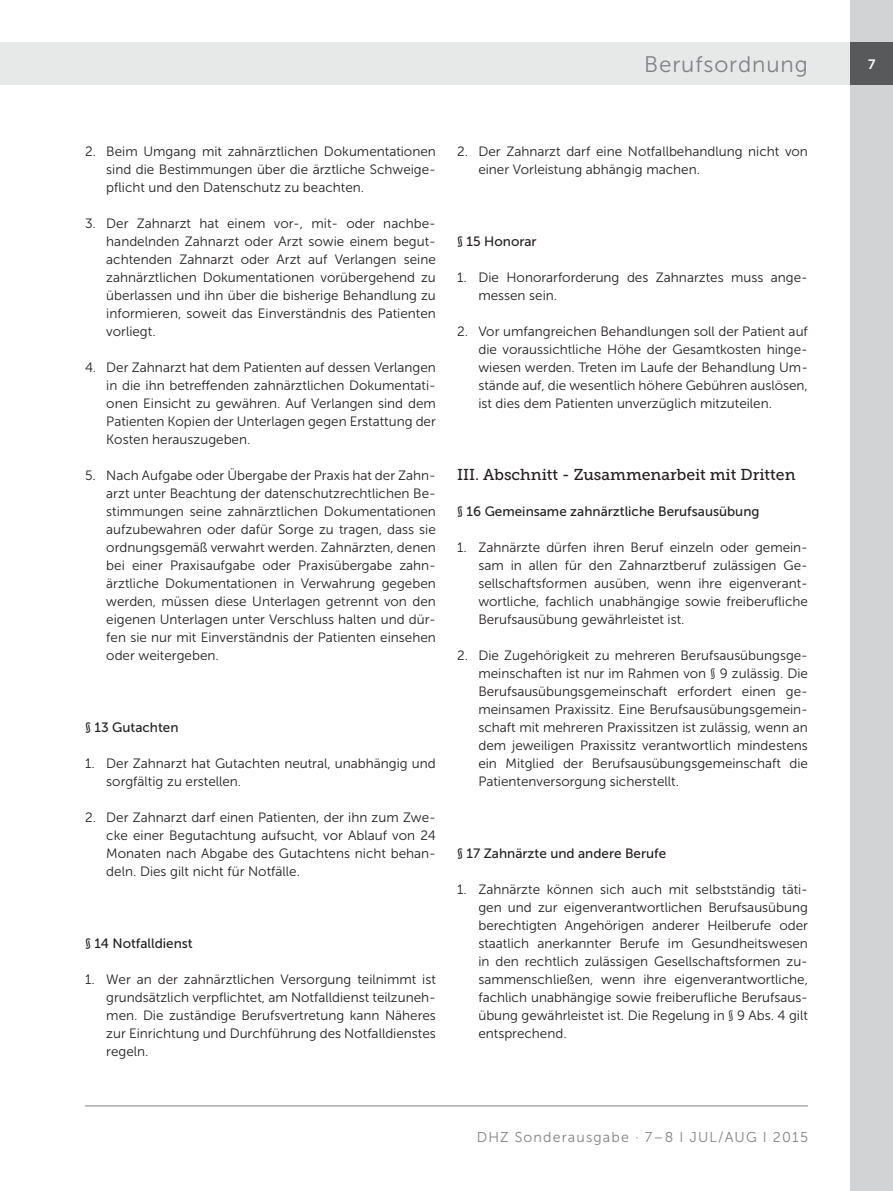
<style>
.page{position:relative;width:893px;height:1191px;background:#fff}
.page>*{position:absolute;margin:0;border:0;box-sizing:border-box;transform-origin:0 0}
.t1{font:22.5px "Museo Sans 300";letter-spacing:.04em;color:#808285}
.t2{font:15.75px "Museo Slab 500";color:#231f20}
.t3{font:14.25px "Museo Sans 300";letter-spacing:.08em;color:#808285}
.t4{font:13.5px/18px "Museo Sans 300";color:#231f20;text-align:justify}
.t5{font:13.5px "Museo Sans 500";color:#231f20}
.t6{font:13.5px "Museo Sans 700";color:#fff}
</style>
<div class="page">
<div style="left:850px;top:0;width:43px;height:1191px;background:#d1d3d4"></div>
<div style="left:0;top:43px;width:850px;height:42px;background:#e7e8e8"></div>
<div style="left:850px;top:43px;width:43px;height:42px;background:#58595b"></div>
<hr style="left:85px;top:1105px;width:723px;height:1px;background:#808285">
<h1 class="t1" style="left:644px;top:52px;width:165px">Berufsordnung</h1>
<p class="t4" style="left:106px;top:143px;width:331px;text-indent:-21px">2. Beim Umgang mit zahnärztlichen Dokumentationen sind die Bestimmungen über die ärztliche Schweige&shy;pflicht und den Datenschutz zu beachten.</p>
<p class="t4" style="left:106px;top:215px;width:331px;text-indent:-21px">3. Der Zahnarzt hat einem vor-, mit- oder nachbe&shy;handelnden Zahnarzt oder Arzt sowie einem begut&shy;achtenden Zahnarzt oder Arzt auf Verlangen seine zahnärztlichen Dokumentationen vorübergehend zu überlassen und ihn über die bisherige Behandlung zu informieren, soweit das Einverständnis des Patienten vorliegt.</p>
<p class="t4" style="left:106px;top:359px;width:331px;text-indent:-21px">4. Der Zahnarzt hat dem Patienten auf dessen Verlangen in die ihn betreffenden zahnärztlichen Dokumentati&shy;onen Einsicht zu gewähren. Auf Verlangen sind dem Patienten Kopien der Unterlagen gegen Erstattung der Kosten herauszugeben.</p>
<p class="t4" style="left:106px;top:467px;width:331px;text-indent:-21px">5. Nach Aufgabe oder Übergabe der Praxis hat der Zahn&shy;arzt unter Beachtung der datenschutzrechtlichen Be&shy;stimmungen seine zahnärztlichen Dokumentationen aufzubewahren oder dafür Sorge zu tragen, dass sie ordnungsgemäß verwahrt werden. Zahnärzten, denen bei einer Praxisaufgabe oder Praxisübergabe zahn&shy;ärztliche Dokumentationen in Verwahrung gegeben werden, müssen diese Unterlagen getrennt von den eigenen Unterlagen unter Verschluss halten und dür&shy;fen sie nur mit Einverständnis der Patienten einsehen oder weitergeben.</p>
<p class="t5" style="left:85px;top:720px;width:95px">§ 13 Gutachten</p>
<p class="t4" style="left:106px;top:754px;width:331px;text-indent:-21px">1. Der Zahnarzt hat Gutachten neutral, unabhängig und sorgfältig zu erstellen.</p>
<p class="t4" style="left:106px;top:808px;width:331px;text-indent:-21px">2. Der Zahnarzt darf einen Patienten, der ihn zum Zwe&shy;cke einer Begutachtung aufsucht, vor Ablauf von 24<br>Monaten nach Abgabe des Gutachtens nicht behan&shy;deln. Dies gilt nicht für Notfälle.</p>
<p class="t5" style="left:85px;top:936px;width:109px">§ 14 Notfalldienst</p>
<p class="t4" style="left:106px;top:970px;width:331px;text-indent:-21px">1. Wer an der zahnärztlichen Versorgung teilnimmt ist grundsätzlich verpflichtet, am Notfalldienst teilzuneh&shy;men. Die zuständige Berufsvertretung kann Näheres zur Einrichtung und Durchführung des Notfalldienstes regeln.</p>
<p class="t4" style="left:478px;top:142px;width:331px;text-indent:-21px">2. Der Zahnarzt darf eine Notfallbehandlung nicht von einer Vorleistung abhängig machen.</p>
<p class="t5" style="left:457px;top:234px;width:81px">§ 15 Honorar</p>
<p class="t4" style="left:478px;top:268px;width:331px;text-indent:-21px">1. Die Honorarforderung des Zahnarztes muss ange&shy;messen sein.</p>
<p class="t4" style="left:478px;top:322px;width:331px;text-indent:-21px">2. Vor umfangreichen Behandlungen soll der Patient auf die voraussichtliche Höhe der Gesamtkosten hinge&shy;wiesen werden. Treten im Laufe der Behandlung Um&shy;stände auf, die wesentlich höhere Gebühren auslösen, ist dies dem Patienten unverzüglich mitzuteilen.</p>
<p class="t2" style="left:457px;top:466px;width:340px">III. Abschnitt - Zusammenarbeit mit Dritten</p>
<p class="t5" style="left:457px;top:504px;width:304px">§ 16 Gemeinsame zahnärztliche Berufsausübung</p>
<p class="t4" style="left:478px;top:539px;width:331px;text-indent:-21px">1. Zahnärzte dürfen ihren Beruf einzeln oder gemein&shy;sam in allen für den Zahnarztberuf zulässigen Ge&shy;sellschaftsformen ausüben, wenn ihre eigenverant&shy;wortliche, fachlich unabhängige sowie freiberufliche Berufsausübung gewährleistet ist.</p>
<p class="t4" style="left:478px;top:647px;width:331px;text-indent:-21px">2. Die Zugehörigkeit zu mehreren Berufsausübungsge&shy;meinschaften ist nur im Rahmen von § 9 zulässig. Die Berufsausübungsgemeinschaft erfordert einen ge&shy;meinsamen Praxissitz. Eine Berufsausübungsgemein&shy;schaft mit mehreren Praxissitzen ist zulässig, wenn an dem jeweiligen Praxissitz verantwortlich mindestens ein Mitglied der Berufsausübungsgemeinschaft die Patientenversorgung sicherstellt.</p>
<p class="t5" style="left:457px;top:846px;width:211px">§ 17 Zahnärzte und andere Berufe</p>
<p class="t4" style="left:478px;top:881px;width:331px;text-indent:-21px">1. Zahnärzte können sich auch mit selbstständig täti&shy;gen und zur eigenverantwortlichen Berufsausübung berechtigten Angehörigen anderer Heilberufe oder staatlich anerkannter Berufe im Gesundheitswesen in den rechtlich zulässigen Gesellschaftsformen zu&shy;sammenschließen, wenn ihre eigenverantwortliche, fachlich unabhängige sowie freiberufliche Berufsaus&shy;übung gewährleistet ist. Die Regelung in § 9 Abs. 4 gilt entsprechend.</p>
<p class="t3" style="left:477px;top:1129px;width:333px">DHZ Sonderausgabe · 7–8 I JUL/AUG I 2015</p>
<p class="t6" style="left:868px;top:57px;width:9px">7</p>
</div>
